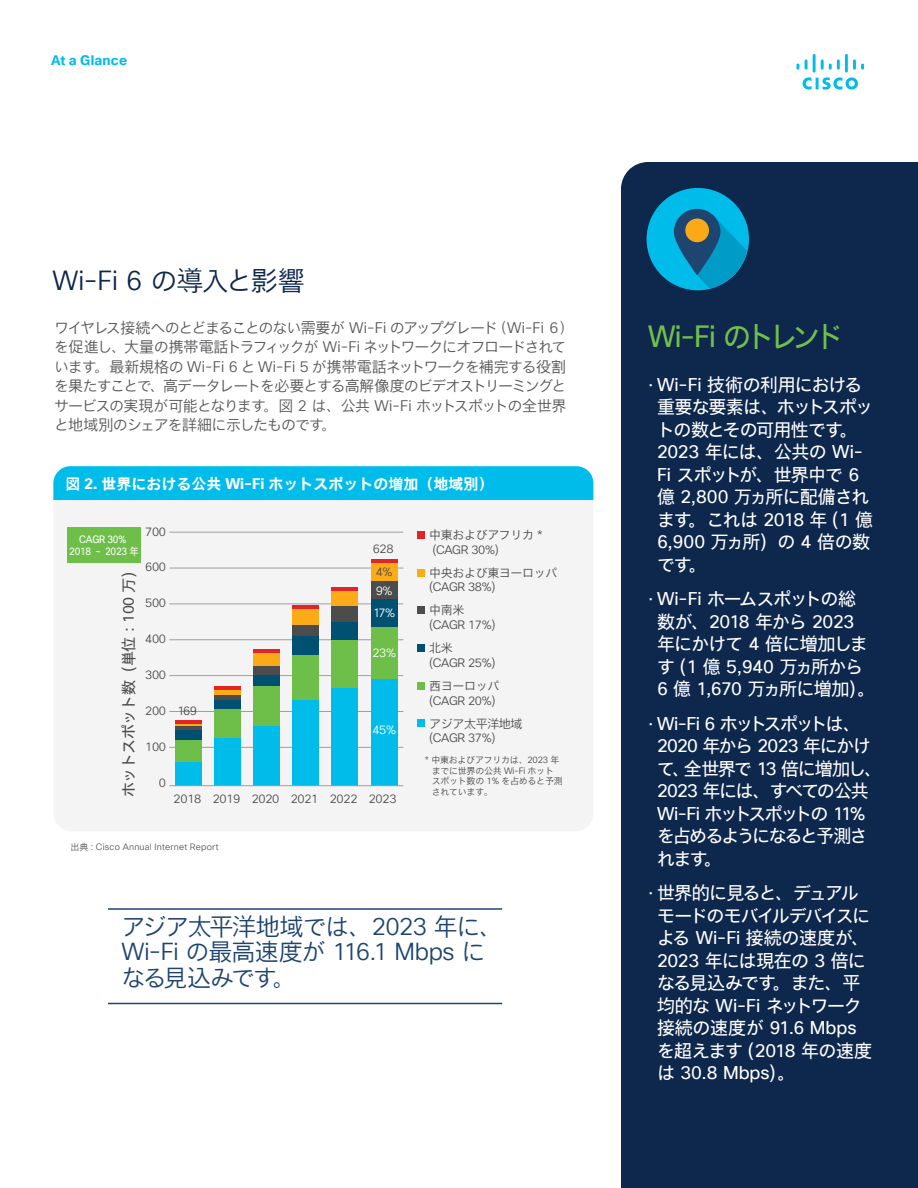
<style>
.page{position:relative;width:918px;height:1188px;background:#fff}
.page>*{position:absolute;margin:0;border:0;box-sizing:border-box;transform-origin:0 0}
.Paragraph_Style31{font:30px "Cisco Sans TT";color:#74be4a;scale:.95 1}
.Paragraph_Style34{font:27px "Cisco Sans TT Light";color:#0d274d}
.Paragraph_Style35{font:24px/25.5px "Cisco Sans JPN Light";letter-spacing:-.06em;color:#1e4470}
.Paragraph_Style33{font:18px/22.5px "Cisco Sans JPN";letter-spacing:-.055em;color:#fff}
.Paragraph_Style32{font:18px/22.5px "Cisco Sans JPN";letter-spacing:-.055em;color:#fff}
.Paragraph_Style32-2{font:18px/22.5px "Cisco Sans JPN";letter-spacing:-.1em;color:#fff}
.Paragraph_Style32-3{font:18px/22.5px "Cisco Sans JPN";letter-spacing:-.05em;color:#fff}
.Paragraph_Style19{font:15px/19.5px "Cisco Sans JPN Light";letter-spacing:-.07em;color:#58585b}
.t1{font:15px "Cisco Sans JPN Bold";color:#fff}
.t2{font:15px "Cisco Sans JPN";letter-spacing:-.03em;color:#4d4c4c}
.t3{font:700 13.5px "Cisco Sans TT";letter-spacing:.015em;color:#00bcea}
.t4{font:300 12px/15px "Cisco Sans";letter-spacing:-.03em;color:#4d4c4c}
.t5{font:12px/14.4px "Cisco Sans JPN Light";letter-spacing:-.03em;color:#4d4c4c}
.t6{font:300 12px/22.2px "Cisco Sans";color:#fff}
.t7{font:10.5px/12.6px "Cisco Sans";letter-spacing:-.03em;color:#fff;text-align:center;scale:.9 1}
.t8{font:9px/10.8px "Cisco Sans JPN Light";letter-spacing:-.03em;color:#4d4c4c}
.Paragraph_Style1{font:9px "Cisco Sans TT Light";letter-spacing:.025em;color:#58585b}
.s1{font-family:"Cisco Sans JPN Light"}
.s2{font-family:"Cisco Sans TT Light"}
.s3{font-family:"Cisco Sans TT";font-weight:700}
.s4{font-family:"Cisco Sans JPN"}
.s5{font-family:"Cisco Sans"}
.s6{font-family:"Cisco Sans JPN Light";font-weight:400}
.s7{font-family:"Cisco Sans";font-weight:300}
.s8{font-family:"Koz Go Pr 6 N"}
.s9{font-family:"Cisco Sans TT"}
</style>
<div class="page">
<div style="left:621px;top:162px;width:297px;height:1026px;background:#0d274d"></div>
<svg style="left:647px;top:188px;width:102px;height:102px;background:#1184a8"></svg>
<div style="left:53px;top:500px;width:540px;height:331px;background:#f5f4f4"></div>
<div style="left:53px;top:466px;width:540px;height:34px;background:#00bceb"></div>
<hr style="left:169px;top:747px;width:234px;height:1px;background:#9e9ea2">
<hr style="left:169px;top:711px;width:234px;height:1px;background:#9e9ea2">
<hr style="left:169px;top:675px;width:234px;height:1px;background:#9e9ea2">
<hr style="left:169px;top:640px;width:234px;height:1px;background:#9e9ea2">
<hr style="left:169px;top:604px;width:234px;height:1px;background:#9e9ea2">
<hr style="left:169px;top:568px;width:234px;height:1px;background:#9e9ea2">
<hr style="left:169px;top:532px;width:234px;height:1px;background:#9e9ea2">
<div style="left:67px;top:527px;width:73px;height:36px;background:#6ebe4a"></div>
<div style="left:175px;top:761px;width:26px;height:24px;background:#00bceb"></div>
<div style="left:175px;top:740px;width:26px;height:22px;background:#6ebe4a"></div>
<div style="left:214px;top:737px;width:26px;height:48px;background:#00bceb"></div>
<div style="left:214px;top:699px;width:26px;height:12px;background:#005072"></div>
<div style="left:214px;top:710px;width:26px;height:28px;background:#6ebe4a"></div>
<div style="left:214px;top:690px;width:26px;height:5px;background:#fbab18"></div>
<hr style="left:214px;top:686px;width:26px;height:4px;background:#e32425">
<div style="left:254px;top:725px;width:26px;height:60px;background:#00bceb"></div>
<div style="left:254px;top:674px;width:26px;height:13px;background:#005072"></div>
<div style="left:254px;top:687px;width:26px;height:39px;background:#6ebe4a"></div>
<div style="left:254px;top:666px;width:26px;height:9px;background:#4d4c4c"></div>
<div style="left:254px;top:653px;width:26px;height:13px;background:#fbab18"></div>
<hr style="left:254px;top:649px;width:26px;height:4px;background:#e32425">
<div style="left:293px;top:698px;width:26px;height:87px;background:#00bceb"></div>
<div style="left:293px;top:635px;width:26px;height:21px;background:#005072"></div>
<div style="left:293px;top:655px;width:26px;height:44px;background:#6ebe4a"></div>
<div style="left:293px;top:624px;width:26px;height:12px;background:#4d4c4c"></div>
<div style="left:293px;top:609px;width:26px;height:16px;background:#fbab18"></div>
<hr style="left:293px;top:605px;width:26px;height:4px;background:#e32425">
<div style="left:332px;top:687px;width:26px;height:98px;background:#00bceb"></div>
<div style="left:332px;top:620px;width:26px;height:23px;background:#005072"></div>
<div style="left:332px;top:640px;width:26px;height:47px;background:#6ebe4a"></div>
<div style="left:332px;top:606px;width:26px;height:15px;background:#4d4c4c"></div>
<div style="left:332px;top:590px;width:26px;height:16px;background:#fbab18"></div>
<hr style="left:332px;top:587px;width:26px;height:4px;background:#e32425">
<div style="left:371px;top:679px;width:26px;height:106px;background:#00bceb"></div>
<div style="left:371px;top:598px;width:26px;height:30px;background:#005072"></div>
<div style="left:371px;top:627px;width:26px;height:52px;background:#6ebe4a"></div>
<div style="left:371px;top:580px;width:26px;height:19px;background:#4d4c4c"></div>
<div style="left:371px;top:562px;width:26px;height:19px;background:#fbab18"></div>
<hr style="left:371px;top:559px;width:26px;height:3px;background:#e32425">
<hr style="left:169px;top:785px;width:234px;height:1px;background:#9e9ea2">
<div style="left:417px;top:531px;width:8px;height:8px;background:#e32425"></div>
<div style="left:417px;top:569px;width:8px;height:8px;background:#fbab18"></div>
<div style="left:417px;top:606px;width:8px;height:8px;background:#4d4c4c"></div>
<div style="left:417px;top:644px;width:8px;height:8px;background:#005072"></div>
<div style="left:417px;top:682px;width:8px;height:8px;background:#6ebe4a"></div>
<div style="left:417px;top:719px;width:8px;height:8px;background:#00bceb"></div>
<hr style="left:175px;top:724px;width:26px;height:3px;background:#fbab18">
<hr style="left:175px;top:721px;width:26px;height:3px;background:#e32425">
<div style="left:175px;top:729px;width:26px;height:11px;background:#005072"></div>
<hr style="left:175px;top:727px;width:26px;height:3px;background:#4d4c4c">
<div style="left:214px;top:695px;width:26px;height:5px;background:#4d4c4c"></div>
<svg style="left:797px;top:54px;width:67px;height:36px"></svg>
<hr style="left:108px;top:908px;width:394px;height:2px;background:#1e4470">
<hr style="left:108px;top:1003px;width:394px;height:1px;background:#1e4470">
<p class="t3" style="left:51px;top:52px;width:78px">At a Glance</p>
<p class="Paragraph_Style34" style="left:52px;top:263px;width:254px">Wi-Fi 6 <span class="s1">の導入と影響</span></p>
<p class="Paragraph_Style19" style="left:54px;top:319px;width:522px">ワイヤレス接続へのとどまることのない需要が <span class="s2">Wi-Fi</span> のアップグレード（<span class="s2">Wi-Fi</span> ６）を促進し、大量の携帯電話トラフィックが <span class="s2">Wi-Fi</span> ネットワークにオフロードされています。最新規格の <span class="s2">Wi-Fi 6</span> と <span class="s2">Wi-Fi 5</span> が携帯電話ネットワークを補完する役割を果たすことで、高データレートを必要とする高解像度のビデオストリーミングとサービスの実現が可能となります。図 <span class="s2">2</span> は、公共 <span class="s2">Wi-Fi</span> ホットスポットの全世界と地域別のシェアを詳細に示したものです。</p>
<p class="t1" style="left:65px;top:474px;width:429px">図 <span class="s3">2.</span> 世界における公共 <span class="s3">Wi-Fi</span> ホットスポットの増加（地域別）</p>
<p class="t4" style="left:145px;top:524px;width:22px">700</p>
<p class="t4" style="left:145px;top:560px;width:22px">600</p>
<p class="t4" style="left:145px;top:596px;width:22px">500</p>
<p class="t4" style="left:145px;top:632px;width:22px">400</p>
<p class="t4" style="left:145px;top:668px;width:22px">300</p>
<p class="t4" style="left:145px;top:704px;width:22px">200</p>
<p class="t4" style="left:145px;top:740px;width:22px">100</p>
<p class="t4" style="left:159px;top:776px;width:9px">0</p>
<p class="t7" style="left:69px;top:533px;width:79px">CAGR 30%<br>2018 <span class="s4">～</span> 2023 <span class="s4">年</span></p>
<p class="t2" style="left:118px;top:797px;width:236px;rotate:-90deg">ホットスポット数（単位：<span class="s5">100</span> 万）</p>
<p class="t4" style="left:177px;top:704px;width:21px">169</p>
<p class="t4" style="left:373px;top:538px;width:22px;line-height:22.6px">628<br>4%</p>
<p class="t6" style="left:373px;top:580px;width:24px">9%<br>17%</p>
<p class="t6" style="left:372px;top:642px;width:25px">23%</p>
<p class="t6" style="left:372px;top:719px;width:25px">45%</p>
<p class="t4" style="left:174px;top:792px;width:224px">2018 2019 2020 2021 2022 2023</p>
<p class="Paragraph_Style1" style="left:70px;top:841px;width:150px"><span class="s1">出典：</span>Cisco Annual Internet Report</p>
<p class="t4" style="left:429px;top:528px;width:115px;line-height:14.4px"><span class="s6">中東およびアフリカ</span> * (CAGR 30%)</p>
<p class="t5" style="left:429px;top:566px;width:130px">中央および東ヨーロッパ<span class="s7">(CAGR 38%)</span></p>
<p class="t4" style="left:429px;top:603px;width:68px"><span class="s6">中南米</span>(CAGR 17%)</p>
<p class="t4" style="left:429px;top:641px;width:68px"><span class="s6">北米<br></span>(CAGR 25%)</p>
<p class="t5" style="left:429px;top:679px;width:72px">西ヨーロッパ</p>
<p class="t5" style="left:429px;top:717px;width:95px">アジア太平洋地域</p>
<p class="t4" style="left:429px;top:693px;width:68px">(CAGR 20%)</p>
<p class="t4" style="left:429px;top:731px;width:68px">(CAGR 37%)</p>
<p class="t8" style="left:432px;top:755px;width:133px;text-indent:-7px"><span class="s7">*</span> 中東およびアフリカは、<span class="s7">2023</span> 年までに世界の公共 <span class="s7">Wi-Fi</span> ホットスポット数の <span class="s7">1%</span> を占めると予測されています<span class="s8">。</span></p>
<p class="Paragraph_Style35" style="left:122px;top:915px;width:383px">アジア太平洋地域では、<span class="s2">2023</span> 年に、<br><span class="s2">Wi-Fi</span> の最高速度が <span class="s2">116.1 Mbps</span> になる見込みです。</p>
<p class="Paragraph_Style31" style="left:648px;top:317px;width:208px">Wi-Fi <span class="s4">のトレンド</span></p>
<p class="Paragraph_Style32" style="left:657px;top:373px;width:218px;text-indent:-9px"><span class="s9">· Wi-Fi</span> 技術の利用における重要な要素は、ホットスポットの数とその可用性です。<br><span class="s9">2023</span> 年には、公共の <span class="s9">Wi-<br>Fi</span> スポットが、世界中で <span class="s9">6</span>億 <span class="s9">2,800</span> 万ヵ所に配備されます。これは <span class="s9">2018</span> 年（<span class="s9">1</span> 億<br><span class="s9">6,900</span> 万ヵ所）の <span class="s9">4</span> 倍の数です。</p>
<p class="Paragraph_Style32-3" style="left:657px;top:588px;width:220px;text-indent:-9px"><span class="s9">· Wi-Fi</span> ホームスポットの総数が、<span class="s9">2018</span> 年から <span class="s9">2023</span>年にかけて <span class="s9">4</span> 倍に増加します（<span class="s9">1</span> 億 <span class="s9">5,940</span> 万ヵ所から<br><span class="s9">6</span> 億 <span class="s9">1,670</span> 万ヵ所に増加）。</p>
<p class="Paragraph_Style32-2" style="left:657px;top:712px;width:227px;text-indent:-9px"><span class="s9">· Wi-Fi 6</span> ホットスポットは、<br><span class="s9">2020</span> 年から <span class="s9">2023</span> 年にかけて、全世界で <span class="s9">13</span> 倍に増加し、<br><span class="s9">2023</span> 年には、すべての公共<br><span class="s9">Wi-Fi</span> ホットスポットの <span class="s9">11%</span>を占めるようになると予測されます。</p>
<p class="Paragraph_Style33" style="left:657px;top:882px;width:217px;text-indent:-9px"><span class="s9">·</span> 世界的に見ると、デュアルモードのモバイルデバイスによる <span class="s9">Wi-Fi</span> 接続の速度が、<br><span class="s9">2023</span> 年には現在の <span class="s9">3</span> 倍になる見込みです。また、平均的な <span class="s9">Wi-Fi</span> ネットワーク接続の速度が <span class="s9">91.6 Mbps</span>を超えます（<span class="s9">2018</span> 年の速度は <span class="s9">30.8 Mbps</span>）。</p>
</div>
